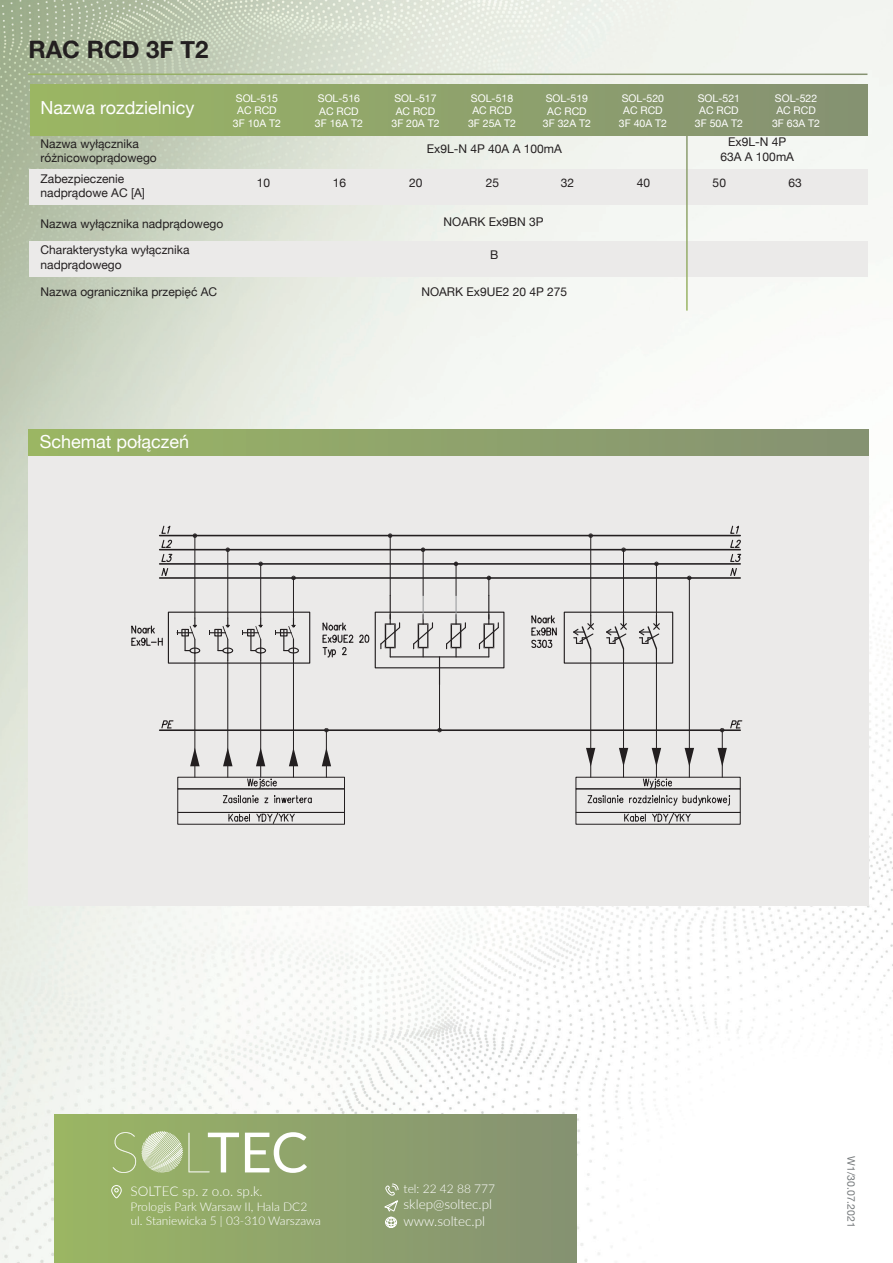
<style>
.page{position:relative;width:893px;height:1263px;background:#fff}
.page>*{position:absolute;margin:0;border:0;box-sizing:border-box;transform-origin:0 0}
.t1{font:700 24px "Helvetica Neue";color:#231f20}
.t2{font:18px "Helvetica Neue";color:#fff}
.t3{font:300 13.5px "Lato";color:#fff}
.t4{font:12px "Helvetica Neue";color:#231f20}
.t5{font:300 12px "Lato";color:#fff}
.t6{font:10.5px "Helvetica Neue";color:#fff}
.t7{font:10.5px "Helvetica Neue";color:#75797b}
</style>
<div class="page">
<img style="left:0;top:0;width:893px;height:1263px">
<div style="left:28px;top:169px;width:839px;height:36px;background:#ebeae9"></div>
<div style="left:28px;top:241px;width:839px;height:36px;background:#ebeae9"></div>
<hr style="left:686px;top:86px;width:2px;height:225px;background:#fff">
<div style="left:30px;top:85px;width:837px;height:50px;background:linear-gradient(to right,#9ab664,#859173)"></div>
<div style="left:623px;top:1143px;width:36px;height:36px;background:#fff;border-radius:50%"></div>
<div style="left:54px;top:1114px;width:523px;height:149px;background:linear-gradient(to right,#9ab664,#859173)"></div>
<hr style="left:28px;top:74px;width:839px;height:1px;background:#fff">
<svg style="left:113px;top:1132px;width:23px;height:41px"></svg>
<svg style="left:142px;top:1131px;width:165px;height:42px"></svg>
<svg style="left:111px;top:1185px;width:11px;height:13px"></svg>
<svg style="left:384px;top:1184px;width:14px;height:44px"></svg>
<div style="left:28px;top:429px;width:841px;height:27px;background:linear-gradient(to right,#9ab664,#859173)"></div>
<div style="left:28px;top:456px;width:841px;height:450px;background:#ebeae9"></div>
<p class="t1" style="left:28px;top:35px;width:182px">RAC RCD 3F T2</p>
<p class="t2" style="left:41px;top:97px;width:155px">Nazwa rozdzielnicy</p>
<p class="t6" style="left:236px;top:92px;width:44px">SOL-515</p>
<p class="t6" style="left:237px;top:104px;width:41px">AC RCD</p>
<p class="t6" style="left:233px;top:117px;width:50px">3F 10A T2</p>
<p class="t6" style="left:318px;top:92px;width:44px">SOL-516</p>
<p class="t6" style="left:319px;top:105px;width:41px">AC RCD</p>
<p class="t6" style="left:315px;top:117px;width:50px">3F 16A T2</p>
<p class="t6" style="left:394px;top:92px;width:44px">SOL-517</p>
<p class="t6" style="left:396px;top:105px;width:41px">AC RCD</p>
<p class="t6" style="left:391px;top:117px;width:50px">3F 20A T2</p>
<p class="t6" style="left:471px;top:92px;width:44px">SOL-518</p>
<p class="t6" style="left:472px;top:104px;width:41px">AC RCD</p>
<p class="t6" style="left:468px;top:117px;width:50px">3F 25A T2</p>
<p class="t6" style="left:546px;top:92px;width:44px">SOL-519</p>
<p class="t6" style="left:547px;top:105px;width:41px">AC RCD</p>
<p class="t6" style="left:543px;top:117px;width:50px">3F 32A T2</p>
<p class="t6" style="left:622px;top:92px;width:44px">SOL-520</p>
<p class="t6" style="left:623px;top:104px;width:41px">AC RCD</p>
<p class="t6" style="left:619px;top:117px;width:50px">3F 40A T2</p>
<p class="t6" style="left:698px;top:92px;width:44px">SOL-521</p>
<p class="t6" style="left:699px;top:104px;width:41px">AC RCD</p>
<p class="t6" style="left:695px;top:117px;width:50px">3F 50A T2</p>
<p class="t6" style="left:775px;top:92px;width:44px">SOL-522</p>
<p class="t6" style="left:776px;top:104px;width:41px">AC RCD</p>
<p class="t6" style="left:772px;top:117px;width:50px">3F 63A T2</p>
<p class="t4" style="left:41px;top:136px;width:100px">Nazwa wyłącznika</p>
<p class="t4" style="left:41px;top:151px;width:118px">różnicowoprądowego</p>
<p class="t4" style="left:427px;top:142px;width:136px">Ex9L-N 4P 40A A 100mA</p>
<p class="t4" style="left:728px;top:135px;width:60px">Ex9L-N 4P</p>
<p class="t4" style="left:720px;top:149px;width:75px">63A A 100mA</p>
<p class="t4" style="left:41px;top:171px;width:85px">Zabezpieczenie</p>
<p class="t4" style="left:41px;top:186px;width:106px">nadprądowe AC [A]</p>
<p class="t4" style="left:257px;top:176px;width:15px">10</p>
<p class="t4" style="left:333px;top:176px;width:15px">16</p>
<p class="t4" style="left:409px;top:176px;width:15px">20</p>
<p class="t4" style="left:486px;top:176px;width:15px">25</p>
<p class="t4" style="left:561px;top:176px;width:15px">32</p>
<p class="t4" style="left:637px;top:176px;width:15px">40</p>
<p class="t4" style="left:713px;top:176px;width:15px">50</p>
<p class="t4" style="left:789px;top:176px;width:15px">63</p>
<p class="t4" style="left:41px;top:216px;width:184px">Nazwa wyłącznika nadprądowego</p>
<p class="t4" style="left:41px;top:243px;width:150px">Charakterystyka wyłącznika</p>
<p class="t4" style="left:41px;top:257px;width:83px">nadprądowego</p>
<p class="t4" style="left:444px;top:215px;width:102px">NOARK Ex9BN 3P</p>
<p class="t4" style="left:490px;top:247px;width:10px">B</p>
<p class="t4" style="left:41px;top:284px;width:178px">Nazwa ogranicznika przepięć AC</p>
<p class="t4" style="left:421px;top:284px;width:147px">NOARK Ex9UE2 20 4P 275</p>
<p class="t2" style="left:40px;top:431px;width:151px">Schemat połączeń</p>
<p class="t3" style="left:131px;top:1182px;width:134px">SOLTEC sp. z o.o. sp.k.</p>
<p class="t5" style="left:131px;top:1198px;width:178px">Prologis Park Warsaw II, Hala DC2</p>
<p class="t5" style="left:131px;top:1212px;width:192px">ul. Staniewicka 5 | 03-310 Warszawa</p>
<p class="t5" style="left:404px;top:1180px;width:93px">tel: 22 42 88 777</p>
<p class="t3" style="left:404px;top:1195px;width:90px">sklep@soltec.pl</p>
<p class="t3" style="left:404px;top:1211px;width:83px">www.soltec.pl</p>
<p class="t7" style="left:857px;top:1156px;width:73px;rotate:90deg">W1/30.07.2021</p>
</div>
